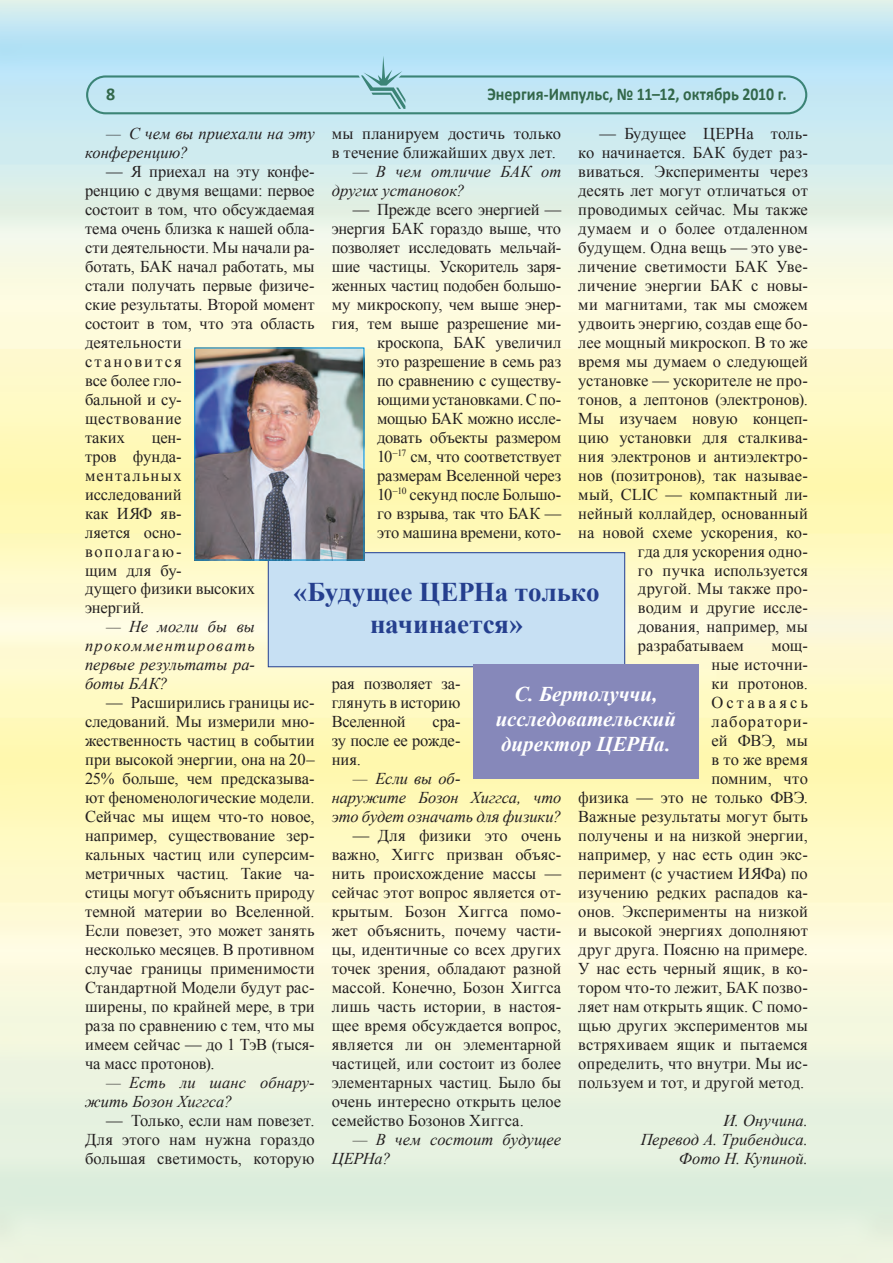
<style>
.page{position:relative;width:893px;height:1263px;background:#fff}
.page>*{position:absolute;margin:0;border:0;box-sizing:border-box;transform-origin:0 0}
.Обычный{font:700 27px "Times New Roman";letter-spacing:-.005em;color:#253f8e}
.Обычный-2{font:italic 700 21px "Times New Roman";letter-spacing:-.005em;color:#fff}
.Колонтитул-колонцифр{font:700 18px "Calibri";color:#32674a;scale:.88 1}
.Колонтитул-колонцифр-2{font:700 18px "Calibri";color:#32674a}
.Основной_11{font:16.5px/18.9px "Times New Roman";color:#231f20;text-align:justify}
.Основной_11-2{font:italic 16.5px/19px "Times New Roman";color:#231f20}
.Основной_11-3{font:16.5px "Times New Roman";letter-spacing:.02em;color:#231f20}
</style>
<div class="page">
<img style="left:0;top:0;width:893px;height:1263px">
<svg style="left:86px;top:56px;width:721px;height:58px;background:#b4deec"></svg>
<div style="left:268px;top:553px;width:357px;height:114px;background:#c7e0f3"></div>
<div style="left:268px;top:552px;width:357px;height:115px;border:1px solid #253f8e"></div>
<div style="left:473px;top:664px;width:226px;height:114px;background:#8688ba"></div>
<img style="left:196px;top:350px;width:166px;height:208px">
<div style="left:194px;top:348px;width:170px;height:212px;border:1px solid #0095d9"></div>
<p class="Колонтитул-колонцифр-2" style="left:106px;top:83px;width:11px">8</p>
<p class="Колонтитул-колонцифр" style="left:487px;top:83px;width:341px">Энергия-Импульс, № 11–12, октябрь 2010 г.</p>
<p class="Основной_11-2" style="left:85px;top:124px;width:231px;text-indent:21px">— С чем вы приехали на эту конференцию?</p>
<p class="Основной_11" style="left:85px;top:162px;width:231px;text-align:left;text-indent:21px">— Я приехал на эту конфе‑ ренцию с двумя вещами: первое состоит в том, что обсуждаемая тема очень близка к нашей обла‑ сти деятельности. Мы начали ра‑ ботать, БАК начал работать, мы стали получать первые физиче‑ ские результаты. Второй момент состоит в том, что эта область деятельности<br>становится<br>все более гло‑<br>бальной и су‑<br>ществование<br>таких</p>
<p class="Основной_11" style="left:600px;top:124px;width:210px">— Будущее ЦЕРНа толь‑</p>
<p class="Основной_11" style="left:578px;top:143px;width:231px">ко начинается. БАК будет раз‑</p>
<p class="Основной_11" style="left:578px;top:162px;width:231px">виваться. Эксперименты через</p>
<p class="Основной_11" style="left:578px;top:181px;width:231px">десять лет могут отличаться от</p>
<p class="Основной_11" style="left:578px;top:200px;width:231px">проводимых сейчас. Мы также</p>
<p class="Основной_11" style="left:578px;top:219px;width:231px">думаем и о более отдаленном</p>
<p class="Основной_11" style="left:578px;top:238px;width:231px">будущем. Одна вещь — это уве‑</p>
<p class="Основной_11" style="left:578px;top:257px;width:231px">личение светимости БАК Уве‑</p>
<p class="Основной_11" style="left:578px;top:276px;width:231px">личение энергии БАК с новы‑</p>
<p class="Основной_11" style="left:578px;top:295px;width:231px">ми магнитами, так мы сможем</p>
<p class="Основной_11" style="left:578px;top:314px;width:231px">удвоить энергию, создав еще бо‑</p>
<p class="Основной_11" style="left:578px;top:332px;width:231px">лее мощный микроскоп. В то же</p>
<p class="Основной_11" style="left:578px;top:351px;width:231px">время мы думаем о следующей</p>
<p class="Основной_11" style="left:578px;top:370px;width:231px">установке — ускорителе не про‑</p>
<p class="Основной_11" style="left:578px;top:389px;width:231px">тонов, а лептонов (электронов).</p>
<p class="Основной_11" style="left:578px;top:408px;width:231px">Мы изучаем новую концеп‑</p>
<p class="Основной_11" style="left:578px;top:427px;width:231px">цию установки для сталкива‑</p>
<p class="Основной_11" style="left:578px;top:446px;width:231px">ния электронов и антиэлектро‑</p>
<p class="Основной_11" style="left:578px;top:465px;width:231px">нов (позитронов), так называе‑</p>
<p class="Основной_11-3" style="left:578px;top:483px;width:231px">мый, CLIC — компактный ли‑</p>
<p class="Основной_11" style="left:578px;top:503px;width:231px">нейный коллайдер, основанный</p>
<p class="Основной_11" style="left:578px;top:522px;width:231px">на новой схеме ускорения, ко‑</p>
<p class="Основной_11" style="left:638px;top:541px;width:172px">гда для ускорения одно‑</p>
<p class="Основной_11" style="left:638px;top:560px;width:172px">го пучка используется</p>
<p class="Основной_11" style="left:638px;top:579px;width:172px">другой. Мы также про‑</p>
<p class="Основной_11" style="left:638px;top:598px;width:172px">водим и другие иссле‑</p>
<p class="Основной_11" style="left:638px;top:617px;width:172px">дования, например, мы</p>
<p class="Основной_11" style="left:638px;top:636px;width:108px">разрабатываем</p>
<p class="Основной_11" style="left:332px;top:124px;width:231px">мы планируем достичь только в течение ближайших двух лет.</p>
<p class="Основной_11-2" style="left:332px;top:162px;width:231px;text-indent:21px">— В чем отличие БАК от других установок?</p>
<p class="Основной_11" style="left:332px;top:200px;width:231px;text-align:right">— Прежде всего энергией — энергия БАК гораздо выше, что позволяет исследовать мельчай‑ шие частицы. Ускоритель заря‑ женных частиц подобен большо‑ му микроскопу, чем выше энер‑ гия, тем выше разрешение ми‑ кроскопа, БАК увеличил<br>это разрешение в семь раз<br>по сравнению с существу‑ ющими установками. С по‑ мощью БАК можно иссле‑ довать объекты размером<br>10<sup>–17</sup> см, что соответствует размерам Вселенной через<br>10<sup>–10</sup> секунд после Большо‑<br>го взрыва, так что БАК —<br>это машина времени, кото‑</p>
<p class="Основной_11" style="left:85px;top:427px;width:172px;text-align:left;text-indent:67px">цен‑<br>тров фунда‑ ментальных исследований<br>как ИЯФ яв‑<br>ляется осно‑ вополагаю‑<br>щим для бу‑<br>дущего физики высоких энергий.</p>
<p class="Основной_11-2" style="left:85px;top:617px;width:172px;text-align:justify;text-indent:21px">— Не могли бы вы прокомментировать первые результаты ра&shy;боты БАК?</p>
<p class="Основной_11" style="left:85px;top:693px;width:231px;text-indent:21px">— Расширились границы ис‑ следований. Мы измерили мно‑ жественность частиц в событии при высокой энергии, она на 20– 25% больше, чем предсказыва‑ ют феноменологические модели.<br>Сейчас мы ищем что-то новое, например, существование зер‑ кальных частиц или суперсим‑ метричных частиц. Такие ча‑ стицы могут объяснить природу темной материи во Вселенной.<br>Если повезет, это может занять несколько месяцев. В противном случае границы применимости Стандартной Модели будут рас‑ ширены, по крайней мере, в три раза по сравнению с тем, что мы имеем сейчас — до 1 ТэВ (тыся‑ ча масс протонов).</p>
<p class="Основной_11-2" style="left:85px;top:1072px;width:231px;text-indent:21px">— Есть ли шанс обнару&shy;жить Бозон Хиггса?</p>
<p class="Основной_11" style="left:85px;top:1110px;width:231px;text-indent:21px">— Только, если нам повезет.<br>Для этого нам нужна гораздо большая светимость, которую</p>
<p class="Обычный" style="left:293px;top:573px;width:308px">«Будущее ЦЕРНа только</p>
<p class="Обычный" style="left:370px;top:605px;width:154px">начинается»</p>
<p class="Основной_11" style="left:578px;top:636px;width:231px;text-align:right">мощ‑<br>ные источни‑<br>ки протонов.<br>Оставаясь<br>лаборатори‑<br>ей ФВЭ, мы<br>в то же время<br>помним, что<br>физика — это не только ФВЭ.<br>Важные результаты могут быть получены и на низкой энергии, например, у нас есть один экс‑ перимент (с участием ИЯФа) по изучению редких распадов ка‑ онов. Эксперименты на низкой и высокой энергиях дополняют друг друга. Поясню на примере.<br>У нас есть черный ящик, в ко‑ тором что-то лежит, БАК позво‑ ляет нам открыть ящик. С помо‑ щью других экспериментов мы встряхиваем ящик и пытаемся определить, что внутри. Мы ис‑ пользуем и тот, и другой метод.</p>
<p class="Основной_11-2" style="left:723px;top:1110px;width:86px">И. Онучина.</p>
<p class="Основной_11-2" style="left:641px;top:1129px;width:169px">Перевод А. Трибендиса.</p>
<p class="Основной_11-2" style="left:679px;top:1148px;width:131px">Фото Н. Купиной.</p>
<p class="Основной_11" style="left:332px;top:674px;width:130px">рая позволяет за‑ глянуть в историю Вселенной</p>
<p class="Обычный-2" style="left:514px;top:679px;width:145px">С. Бертолуччи,</p>
<p class="Обычный-2" style="left:496px;top:704px;width:182px">исследовательский</p>
<p class="Обычный-2" style="left:501px;top:730px;width:171px">директор ЦЕРНа.</p>
<p class="Основной_11" style="left:332px;top:712px;width:130px;text-indent:101px">сра‑ зу после ее рожде‑ ния.</p>
<p class="Основной_11-2" style="left:332px;top:769px;width:231px;text-indent:21px">— Если вы об-<br>наружите Бозон Хиггса, что это будет означать для физики?</p>
<p class="Основной_11" style="left:332px;top:826px;width:231px;text-indent:21px">— Для физики это очень важно, Хиггс призван объяс‑ нить происхождение массы — сейчас этот вопрос является от‑ крытым. Бозон Хиггса помо‑ жет объяснить, почему части‑ цы, идентичные со всех других точек зрения, обладают разной массой. Конечно, Бозон Хиггса лишь часть истории, в настоя‑ щее время обсуждается вопрос, является ли он элементарной частицей, или состоит из более элементарных частиц. Было бы очень интересно открыть целое семейство Бозонов Хиггса.</p>
<p class="Основной_11-2" style="left:332px;top:1129px;width:231px;text-indent:21px">— В чем состоит будущее<br>ЦЕРНа?</p>
</div>
